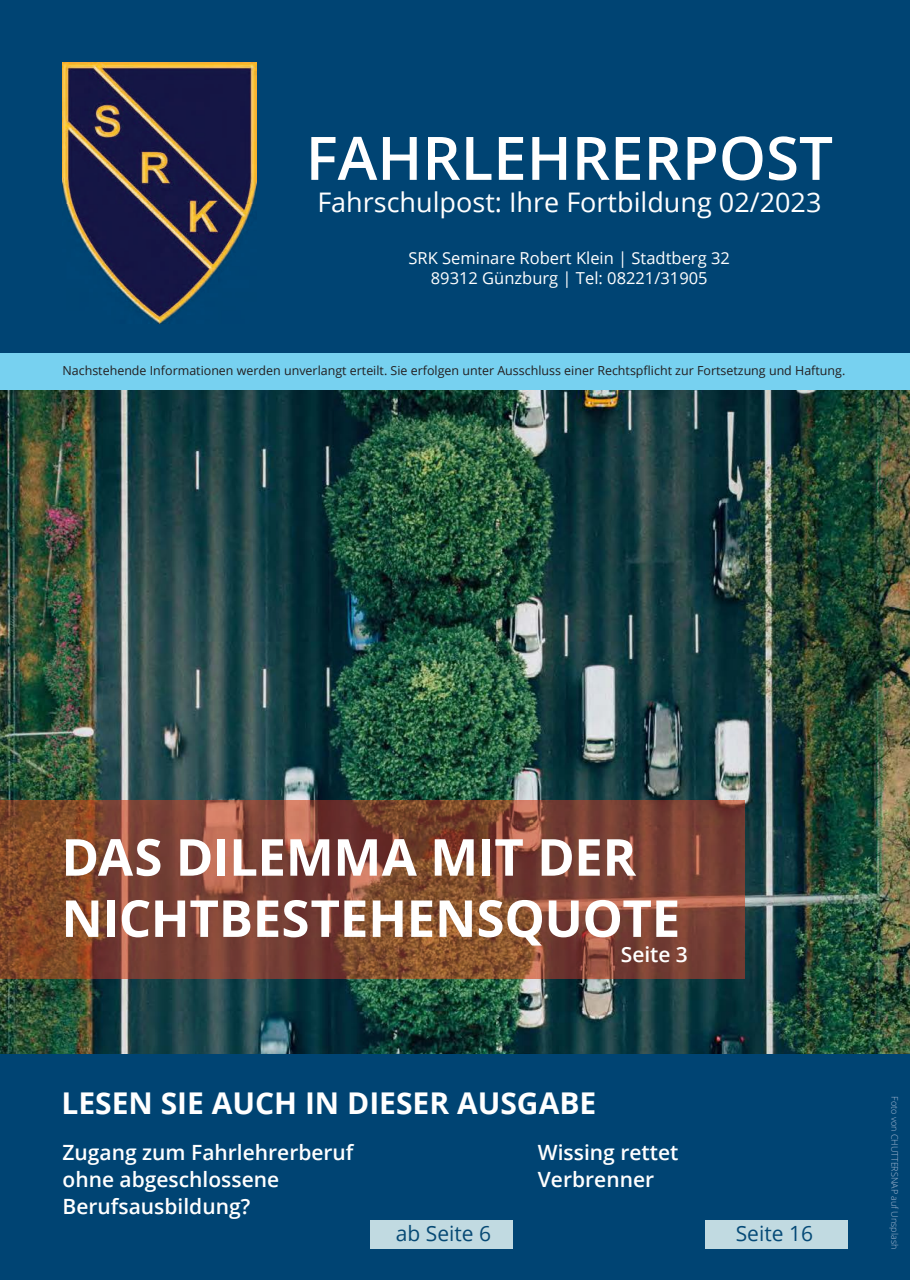
<style>
.page{position:relative;width:910px;height:1280px;background:#fff}
.page>*{position:absolute;margin:0;border:0;box-sizing:border-box;transform-origin:0 0}
.t1{font:600 60px "Open Sans";color:#fff}
.t2{font:700 51px/61.2px "Open Sans";letter-spacing:-.005em;color:#fff}
.t3{font:700 30px "Open Sans";color:#fff}
.t4{font:27px "Open Sans";color:#fff}
.t5{font:600 21px/27px "Open Sans";color:#fff}
.t6{font:21px "Open Sans";color:#064974}
.t7{font:21px "Open Sans";color:#054a77}
.t8{font:16.5px/19.8px "Open Sans";color:#fff;text-align:center}
.t9{font:12.45px "Open Sans";color:#231f20}
.t10{font:300 9px "Open Sans";color:#a8bad3}
</style>
<div class="page">
<img style="left:0;top:389px;width:910px;height:665px">
<img style="left:0;top:800px;width:744px;height:178px">
<div style="left:0;top:0;width:910px;height:359px;background:#004473"></div>
<div style="left:0;top:1054px;width:910px;height:226px;background:#004473"></div>
<div style="left:0;top:353px;width:910px;height:36px;background:#77d1f0"></div>
<img style="left:63px;top:63px;width:193px;height:261px">
<div style="left:370px;top:1220px;width:142px;height:29px;background:#c1dae1"></div>
<div style="left:705px;top:1220px;width:142px;height:29px;background:#c1dae1"></div>
<h1 class="t1" style="left:306px;top:117px;width:529px">FAHRLEHRERPOST</h1>
<h3 class="t4" style="left:317px;top:184px;width:506px">Fahrschulpost: Ihre Fortbildung 02/2023</h3>
<h3 class="t8" style="left:409px;top:248px;width:323px">SRK Seminare Robert Klein | Stadtberg 32<br>89312 Günzburg | Tel: 08221/31905</h3>
<p class="t9" style="left:63px;top:362px;width:784px">Nachstehende Informationen werden unverlangt erteilt. Sie erfolgen unter Ausschluss einer Rechtspflicht zur Fortsetzung und Haftung.</p>
<h2 class="t2" style="left:61px;top:825px;width:620px">DAS DILEMMA MIT DER<br>NICHTBESTEHENSQUOTE</h2>
<h3 class="t5" style="left:621px;top:940px;width:69px">Seite 3</h3>
<h3 class="t3" style="left:61px;top:1082px;width:536px">LESEN SIE AUCH IN DIESER AUSGABE</h3>
<h3 class="t5" style="left:63px;top:1139px;width:293px">Zugang zum Fahrlehrerberuf ohne abgeschlossene<br>Berufsausbildung?</h3>
<h3 class="t6" style="left:396px;top:1219px;width:97px">ab Seite 6</h3>
<h3 class="t5" style="left:538px;top:1139px;width:142px">Wissing rettet<br>Verbrenner</h3>
<h3 class="t7" style="left:736px;top:1219px;width:79px">Seite 16</h3>
<p class="t10" style="left:901px;top:1096px;width:154px;rotate:90deg">Foto von CHUTTERSNAP auf Unsplash</p>
</div>
